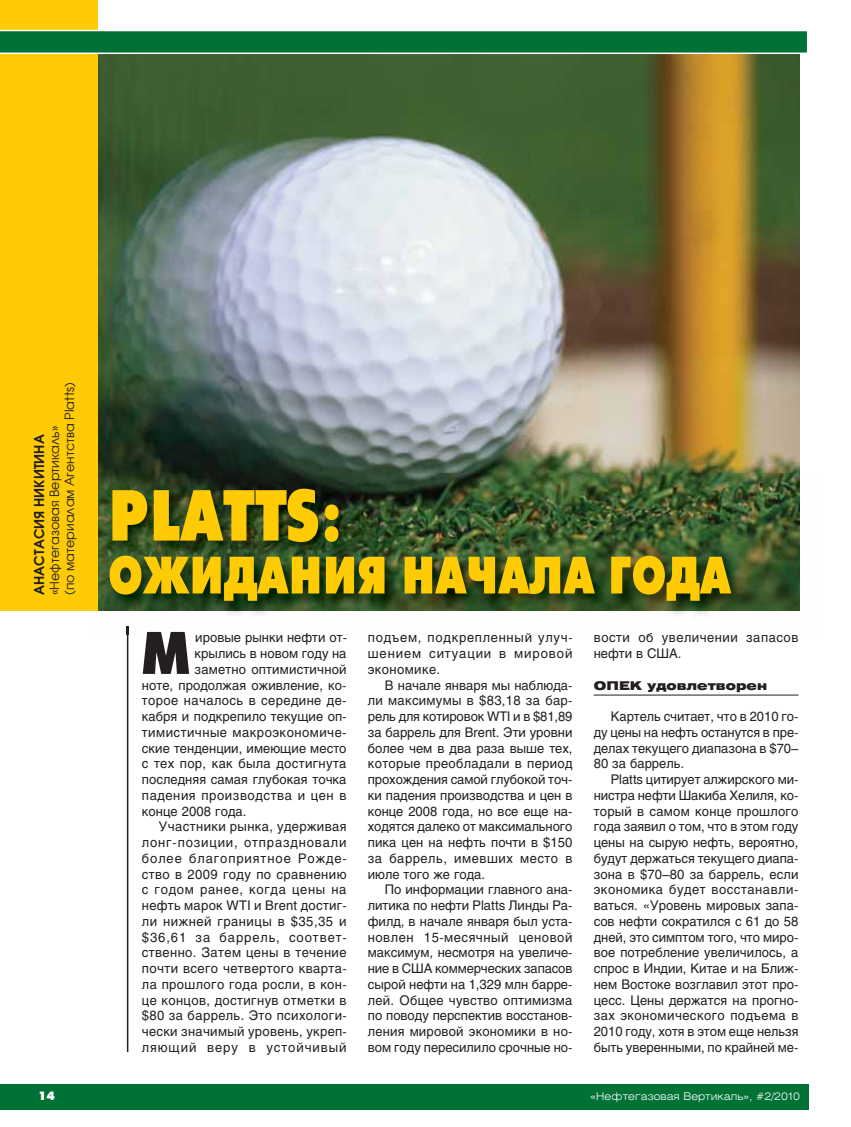
<style>
.page{position:relative;width:851px;height:1127px;background:#fff}
.page>*{position:absolute;margin:0;border:0;box-sizing:border-box;transform-origin:0 0}
.t1{font:700 72px "Futura Futuris X Cond C";color:#ffcb04}
.t2{font:700 60px "Futura Futuris X Cond C";color:#231f20}
.t3{font:700 52.5px "Futura Futuris X Cond C";color:#ffcb04}
.t4{font:600 13.5px "Avant Garde Gothic C";letter-spacing:.005em;color:#231f20}
.t5{font:13.2px/15.8px "Helios";letter-spacing:.03em;color:#231f20;text-align:justify}
.t6{font:13.2px "Helios";letter-spacing:.005em;color:#231f20}
.t7{font:13.2px "Helios";letter-spacing:.07em;color:#231f20}
.t8{font:13.2px "Helios";letter-spacing:.065em;color:#231f20}
.t9{font:13.2px "Helios";letter-spacing:.055em;color:#231f20}
.t10{font:12.75px/15px "Avant Garde Gothic C";letter-spacing:.005em;color:#231f20}
.t11{font:900 12px "Helios Ext";letter-spacing:.005em;color:#231f20}
.t12{font:12px "Futura Futuris XC";color:#fff}
.t13{font:300 10.5px "Helios Ext";color:#fff}
</style>
<div class="page">
<img style="left:98px;top:54px;width:701px;height:420px">
<div style="left:0;top:1084px;width:808px;height:26px;background:#007236"></div>
<div style="left:0;top:0;width:98px;height:611px;background:#ffcb04"></div>
<hr style="left:593px;top:695px;width:205px;height:1px;background:#231f20">
<svg style="left:0;top:30px;width:807px;height:24px;background:#1d824c"></svg>
<hr style="left:127px;top:627px;width:1px;height:425px;background:#231f20">
<img style="left:98px;top:474px;width:701px;height:137px">
<img style="left:146px;top:632px;width:39px;height:2px">
<p class="t10" style="left:48px;top:595px;width:214px;rotate:-90deg">«Нефтегазовая Вертикаль»<br>(по материалам Агентства Platts)</p>
<p class="t4" style="left:34px;top:595px;width:162px;rotate:-90deg">АНАСТАСИЯ НИКИТИНА</p>
<p class="t12" style="left:38px;top:1091px;width:18px">14</p>
<h1 class="t1" style="left:108px;top:488px;width:237px">PLATTS:</h1>
<h3 class="t3" style="left:108px;top:555px;width:624px">ОЖИДАНИЯ НАЧАЛА ГОДА</h3>
<h2 class="t2" style="left:142px;top:630px;width:50px">М</h2>
<p class="t6" style="left:195px;top:633px;width:153px">ировые рынки нефти от-</p>
<p class="t6" style="left:195px;top:648px;width:153px">крылись в новом году на</p>
<p class="t5" style="left:195px;top:663px;width:153px">заметно оптимистичной</p>
<p class="t6" style="left:142px;top:680px;width:206px">ноте, продолжая оживление, ко-</p>
<p class="t5" style="left:142px;top:694px;width:206px">торое началось в середине де-</p>
<p class="t6" style="left:142px;top:711px;width:206px">кабря и подкрепило текущие оп-</p>
<p class="t5" style="left:142px;top:726px;width:206px">тимистичные макроэкономиче-</p>
<p class="t6" style="left:142px;top:743px;width:206px">ские тенденции, имеющие место</p>
<p class="t5" style="left:142px;top:757px;width:206px">с тех пор, как была достигнута</p>
<p class="t6" style="left:142px;top:774px;width:206px">последняя самая глубокая точка</p>
<p class="t5" style="left:142px;top:789px;width:206px">падения производства и цен в</p>
<p class="t6" style="left:142px;top:806px;width:106px">конце 2008 года.</p>
<p class="t5" style="left:159px;top:820px;width:189px">Участники рынка, удерживая</p>
<p class="t8" style="left:142px;top:837px;width:206px">лонг-позиции, отпраздновали</p>
<p class="t7" style="left:142px;top:853px;width:206px">более благоприятное Рожде-</p>
<p class="t5" style="left:142px;top:867px;width:206px">ство в 2009 году по сравнению</p>
<p class="t9" style="left:142px;top:885px;width:206px">с годом ранее, когда цены на</p>
<p class="t5" style="left:142px;top:899px;width:206px">нефть марок WTI и Brent достиг-</p>
<p class="t5" style="left:142px;top:915px;width:206px">ли нижней границы в $35,35 и</p>
<p class="t7" style="left:142px;top:932px;width:206px">$36,61 за баррель, соответ-</p>
<p class="t5" style="left:142px;top:946px;width:206px">ственно. Затем цены в течение</p>
<p class="t5" style="left:142px;top:962px;width:206px">почти всего четвертого кварта-</p>
<p class="t5" style="left:142px;top:978px;width:206px">ла прошлого года росли, в кон-</p>
<p class="t5" style="left:142px;top:993px;width:206px">це концов, достигнув отметки в</p>
<p class="t5" style="left:142px;top:1009px;width:206px">$80 за баррель. Это психологи-</p>
<p class="t5" style="left:142px;top:1025px;width:206px">чески значимый уровень, укреп-</p>
<p class="t7" style="left:142px;top:1042px;width:206px">ляющий веру в устойчивый</p>
<p class="t5" style="left:368px;top:631px;width:206px">подъем, подкрепленный улуч&shy;шением ситуации в мировой экономике.</p>
<p class="t5" style="left:368px;top:678px;width:206px;text-indent:17px">В начале января мы наблюда&shy;ли максимумы в $83,18 за бар&shy;рель для котировок WTI и в $81,89 за баррель для Brent. Эти уровни более чем в два раза выше тех, которые преобладали в период прохождения самой глубокой точ&shy;ки падения производства и цен в конце 2008 года, но все еще на&shy;ходятся далеко от максимального пика цен на нефть почти в $150 за баррель, имевших место в июле того же года.</p>
<p class="t5" style="left:368px;top:883px;width:206px;text-indent:17px">По информации главного ана&shy;литика по нефти Platts Линды Ра&shy;филд, в начале января был уста&shy;новлен 15-месячный ценовой максимум, несмотря на увеличе&shy;ние в США коммерческих запасов сырой нефти на 1,329 млн барре&shy;лей. Общее чувство оптимизма по поводу перспектив восстанов&shy;ления мировой экономики в но&shy;вом году пересилило срочные но-</p>
<p class="t5" style="left:593px;top:631px;width:206px">вости об увеличении запасов нефти в США.</p>
<p class="t11" style="left:593px;top:681px;width:175px">ОПЕК удовлетворен</p>
<p class="t5" style="left:593px;top:710px;width:206px;text-indent:17px">Картель считает, что в 2010 го&shy;ду цены на нефть останутся в пре&shy;делах текущего диапазона в $70– 80 за баррель.</p>
<p class="t5" style="left:593px;top:773px;width:206px;text-indent:17px">Platts цитирует алжирского ми&shy;нистра нефти Шакиба Хелиля, ко&shy;торый в самом конце прошлого года заявил о том, что в этом году цены на сырую нефть, вероятно, будут держаться текущего диапа&shy;зона в $70–80 за баррель, если экономика будет восстанавли&shy;ваться. «Уровень мировых запа&shy;сов нефти сократился с 61 до 58 дней, это симптом того, что миро&shy;вое потребление увеличилось, а спрос в Индии, Китае и на Ближ&shy;нем Востоке возглавил этот про&shy;цесс. Цены держатся на прогно&shy;зах экономического подъема в 2010 году, хотя в этом еще нельзя быть уверенными, по крайней ме-</p>
<p class="t13" style="left:590px;top:1092px;width:211px">«Нефтегазовая Вертикаль», #2/2010</p>
</div>
